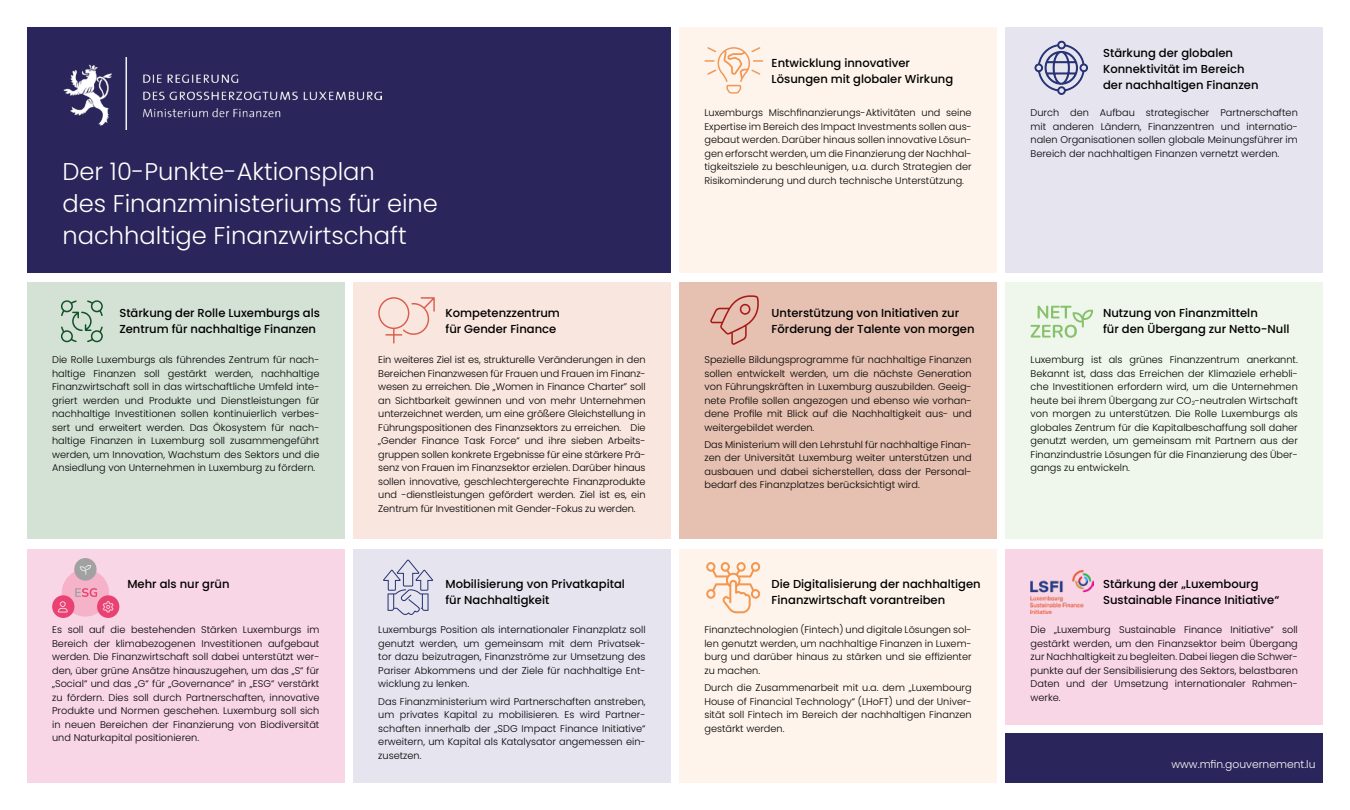
<style>
.page{position:relative;width:1350px;height:810px;background:#fff}
.page>*{position:absolute;margin:0;border:0;box-sizing:border-box;transform-origin:0 0}
.t1{font:300 24.22px/31.7px "Poppins";color:#fff}
.t2{font:500 11.55px/16.2px "Poppins";color:#000}
.t3{font:300 10.73px "Poppins";color:#fff}
.t4{font:300 9.75px/13.5px "Poppins";color:#000;text-align:justify}
</style>
<div class="page">
<div style="left:27px;top:27px;width:644px;height:246px;background:#2a255a"></div>
<div style="left:27px;top:282px;width:318px;height:256px;background:#d4e2d6"></div>
<div style="left:27px;top:549px;width:318px;height:234px;background:#f9d6e5"></div>
<div style="left:353px;top:282px;width:318px;height:256px;background:#f9e6de"></div>
<div style="left:353px;top:549px;width:318px;height:234px;background:#e6e4ef"></div>
<div style="left:679px;top:27px;width:318px;height:246px;background:#fef4eb"></div>
<div style="left:679px;top:282px;width:318px;height:256px;background:#e6c0b0"></div>
<div style="left:1005px;top:282px;width:318px;height:256px;background:#eff6eb"></div>
<div style="left:679px;top:549px;width:318px;height:234px;background:#fef4eb"></div>
<div style="left:1005px;top:549px;width:318px;height:175px;background:#f9d6e5"></div>
<div style="left:1005px;top:733px;width:318px;height:50px;background:#2a255a"></div>
<div style="left:1005px;top:27px;width:318px;height:246px;background:#e6e4ef"></div>
<svg style="left:378px;top:297px;width:57px;height:47px"></svg>
<svg style="left:710px;top:295px;width:49px;height:50px"></svg>
<svg style="left:1035px;top:41px;width:53px;height:54px"></svg>
<img style="left:1031px;top:570px;width:63px;height:43px">
<svg style="left:1031px;top:306px;width:62px;height:32px"></svg>
<svg style="left:704px;top:47px;width:59px;height:47px"></svg>
<svg style="left:61px;top:300px;width:42px;height:42px"></svg>
<svg style="left:383px;top:559px;width:50px;height:56px"></svg>
<svg style="left:706px;top:562px;width:54px;height:51px"></svg>
<img style="left:63px;top:57px;width:318px;height:73px">
<div style="left:62px;top:569px;width:47px;height:48px;background:#f5b2c9;border-radius:50%"></div>
<svg style="left:75px;top:588px;width:22px;height:9px"></svg>
<div style="left:74px;top:558px;width:23px;height:23px;background:#a1a1a1;border-radius:50%"></div>
<div style="left:52px;top:595px;width:22px;height:23px;background:#e94272;border-radius:50%"></div>
<div style="left:97px;top:595px;width:22px;height:23px;background:#e94272;border-radius:50%"></div>
<h1 class="t1" style="left:62px;top:156px;width:377px">Der 10-Punkte-Aktionsplan<br>des Finanzministeriums für eine nachhaltige Finanzwirtschaft</h1>
<p class="t2" style="left:772px;top:55px;width:183px">Entwicklung innovativer<br>Lösungen mit globaler Wirkung</p>
<p class="t4" style="left:704px;top:106px;width:269px">Luxemburgs Mischfinanzierungs-Aktivitäten und seine Expertise im Bereich des Impact Investments sollen aus&shy;gebaut werden. Darüber hinaus sollen innovative Lösun&shy;gen erforscht werden, um die Finanzierung der Nachhal&shy;tigkeitsziele zu beschleunigen, u.a. durch Strategien der Risikominderung und durch technische Unterstützung.</p>
<p class="t2" style="left:119px;top:305px;width:202px">Stärkung der Rolle Luxemburgs als<br>Zentrum für nachhaltige Finanzen</p>
<p class="t2" style="left:445px;top:305px;width:116px">Kompetenzzentrum für Gender Finance</p>
<p class="t2" style="left:772px;top:305px;width:204px">Unterstützung von Initiativen zur<br>Förderung der Talente von morgen</p>
<p class="t4" style="left:52px;top:353px;width:269px">Die Rolle Luxemburgs als führendes Zentrum für nach&shy;haltige Finanzen soll gestärkt werden, nachhaltige Finanzwirtschaft soll in das wirtschaftliche Umfeld inte&shy;griert werden und Produkte und Dienstleistungen für nachhaltige Investitionen sollen kontinuierlich verbes&shy;sert und erweitert werden. Das Ökosystem für nach&shy;haltige Finanzen in Luxemburg soll zusammengeführt werden, um Innovation, Wachstum des Sektors und die Ansiedlung von Unternehmen in Luxemburg zu fördern.</p>
<p class="t4" style="left:378px;top:353px;width:269px">Ein weiteres Ziel ist es, strukturelle Veränderungen in den Bereichen Finanzwesen für Frauen und Frauen im Finanz&shy;wesen zu erreichen. Die „Women in Finance Charter” soll an Sichtbarkeit gewinnen und von mehr Unternehmen unterzeichnet werden, um eine größere Gleichstellung in Führungspositionen des Finanzsektors zu erreichen. Die „Gender Finance Task Force“ und ihre sieben Arbeits&shy;gruppen sollen konkrete Ergebnisse für eine stärkere Prä&shy;senz von Frauen im Finanzsektor erzielen. Darüber hinaus sollen innovative, geschlechtergerechte Finanzprodukte und -dienstleistungen gefördert werden. Ziel ist es, ein Zentrum für Investitionen mit Gender-Fokus zu werden.</p>
<p class="t4" style="left:704px;top:353px;width:269px">Spezielle Bildungsprogramme für nachhaltige Finanzen sollen entwickelt werden, um die nächste Generation von Führungskräften in Luxemburg auszubilden. Geeig&shy;nete Profile sollen angezogen und ebenso wie vorhan&shy;dene Profile mit Blick auf die Nachhaltigkeit aus- und weitergebildet werden.</p>
<p class="t4" style="left:704px;top:438px;width:269px">Das Ministerium will den Lehrstuhl für nachhaltige Finan&shy;zen der Universität Luxemburg weiter unterstützen und ausbauen und dabei sicherstellen, dass der Personal&shy;bedarf des Finanzplatzes berücksichtigt wird.</p>
<p class="t2" style="left:1103px;top:44px;width:157px">Stärkung der globalen<br>Konnektivität im Bereich der nachhaltigen Finanzen</p>
<p class="t4" style="left:1031px;top:106px;width:269px">Durch den Aufbau strategischer Partnerschaften mit anderen Ländern, Finanzzentren und internatio&shy;nalen Organisationen sollen globale Meinungsführer im Bereich der nachhaltigen Finanzen vernetzt werden.</p>
<p class="t2" style="left:1103px;top:305px;width:188px">Nutzung von Finanzmitteln<br>für den Übergang zur Netto-Null</p>
<p class="t4" style="left:1031px;top:353px;width:269px">Luxemburg ist als grünes Finanzzentrum anerkannt.<br>Bekannt ist, dass das Erreichen der Klimaziele erhebli&shy;che Investitionen erfordern wird, um die Unternehmen heute bei ihrem Übergang zur CO<sub>2</sub>-neutralen Wirtschaft von morgen zu unterstützen. Die Rolle Luxemburgs als globales Zentrum für die Kapitalbeschaffung soll daher genutzt werden, um gemeinsam mit Partnern aus der Finanzindustrie Lösungen für die Finanzierung des Über&shy;gangs zu entwickeln.</p>
<p class="t2" style="left:127px;top:576px;width:104px">Mehr als nur grün</p>
<p class="t2" style="left:445px;top:576px;width:181px">Mobilisierung von Privatkapital für Nachhaltigkeit</p>
<p class="t2" style="left:772px;top:576px;width:211px">Die Digitalisierung der nachhaltigen<br>Finanzwirtschaft vorantreiben</p>
<p class="t2" style="left:1103px;top:576px;width:178px">Stärkung der „Luxembourg<br>Sustainable Finance Initiative“</p>
<p class="t4" style="left:52px;top:623px;width:269px">Es soll auf die bestehenden Stärken Luxemburgs im Bereich der klimabezogenen Investitionen aufgebaut werden. Die Finanzwirtschaft soll dabei unterstützt wer&shy;den, über grüne Ansätze hinauszugehen, um das „S“ für „Social“ und das „G“ für „Governance“ in „ESG“ verstärkt zu fördern. Dies soll durch Partnerschaften, innovative Produkte und Normen geschehen. Luxemburg soll sich in neuen Bereichen der Finanzierung von Biodiversität und Naturkapital positionieren.</p>
<p class="t4" style="left:378px;top:623px;width:269px">Luxemburgs Position als internationaler Finanzplatz soll genutzt werden, um gemeinsam mit dem Privatsek&shy;tor dazu beizutragen, Finanzströme zur Umsetzung des Pariser Abkommens und der Ziele für nachhaltige Ent&shy;wicklung zu lenken.</p>
<p class="t4" style="left:378px;top:694px;width:269px">Das Finanzministerium wird Partnerschaften anstreben, um privates Kapital zu mobilisieren. Es wird Partner&shy;schaften innerhalb der „SDG Impact Finance Initiative“ erweitern, um Kapital als Katalysator angemessen ein&shy;zusetzen.</p>
<p class="t4" style="left:704px;top:623px;width:269px">Finanztechnologien (Fintech) und digitale Lösungen sol&shy;len genutzt werden, um nachhaltige Finanzen in Luxem&shy;burg und darüber hinaus zu stärken und sie effizienter zu machen.</p>
<p class="t4" style="left:704px;top:681px;width:269px">Durch die Zusammenarbeit mit u.a. dem „Luxembourg House of Financial Technology“ (LHoFT) und der Univer&shy;sität soll Fintech im Bereich der nachhaltigen Finanzen gestärkt werden.</p>
<p class="t4" style="left:1031px;top:623px;width:269px">Die „Luxemburg Sustainable Finance Initiative“ soll gestärkt werden, um den Finanzsektor beim Übergang zur Nachhaltigkeit zu begleiten. Dabei liegen die Schwer&shy;punkte auf der Sensibilisierung des Sektors, belastbaren Daten und der Umsetzung internationaler Rahmen&shy;werke.</p>
<p class="t3" style="left:1172px;top:758px;width:146px">www.mfin.gouvernement.lu</p>
</div>
